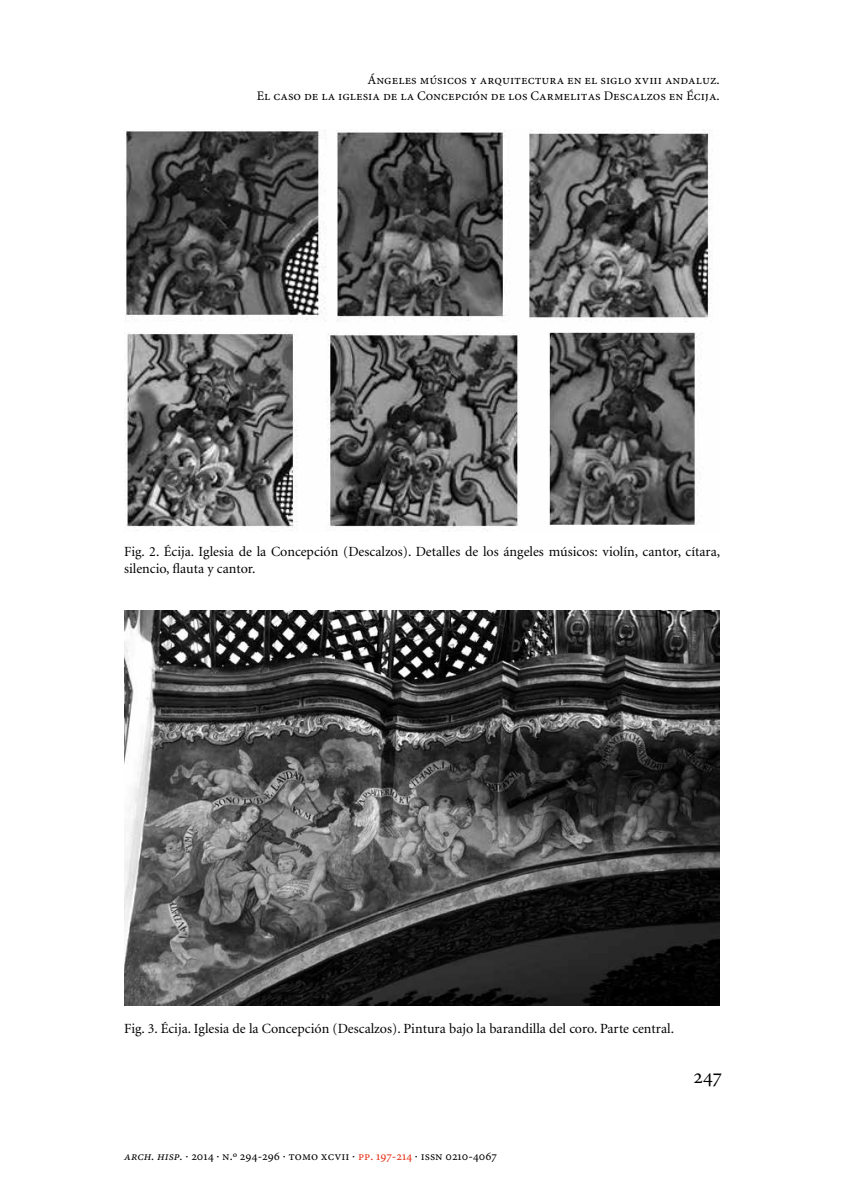
<style>
.page{position:relative;width:844px;height:1191px;background:#fff}
.page>*{position:absolute;margin:0;border:0;box-sizing:border-box;transform-origin:0 0}
.t1{font:21px "Minion MM SC 367 585 12";color:#000}
.t2{font:14px/16.8px "Minion";color:#000}
.t3{font:13.12px/15.8px "Minion MM SC 367 585 7";color:#000;text-align:right}
.t4{font:12.25px "Minion MM SC 367 585 7";color:#000}
.s1{font-family:"Minion MM It Ep 367 585 7"}
.s2{color:#e52d12}
</style>
<div class="page">
<img style="left:124px;top:129px;width:589px;height:401px">
<img style="left:124px;top:610px;width:595px;height:396px">
<p class="t3" style="left:257px;top:73px;width:464px">Ángeles músicos y arquitectura en el siglo xviii andaluz.<br>El caso de la iglesia de la Concepción de los Carmelitas Descalzos en Écija.</p>
<p class="t2" style="left:124px;top:544px;width:597px">Fig. 2. Écija. Iglesia de la Concepción (Descalzos). Detalles de los ángeles músicos: violín, cantor, cítara, silencio, flauta y cantor.</p>
<p class="t2" style="left:124px;top:1020px;width:551px">Fig. 3. Écija. Iglesia de la Concepción (Descalzos). Pintura bajo la barandilla del coro. Parte central.</p>
<h1 class="t1" style="left:693px;top:1065px;width:30px">247</h1>
<p class="t4" style="left:124px;top:1150px;width:374px"><span class="s1">arch. hisp.</span> · 2014 · n.º 294-296 · tomo xcvii · <span class="s2">pp. 197-214</span> · issn 0210-4067</p>
</div>
